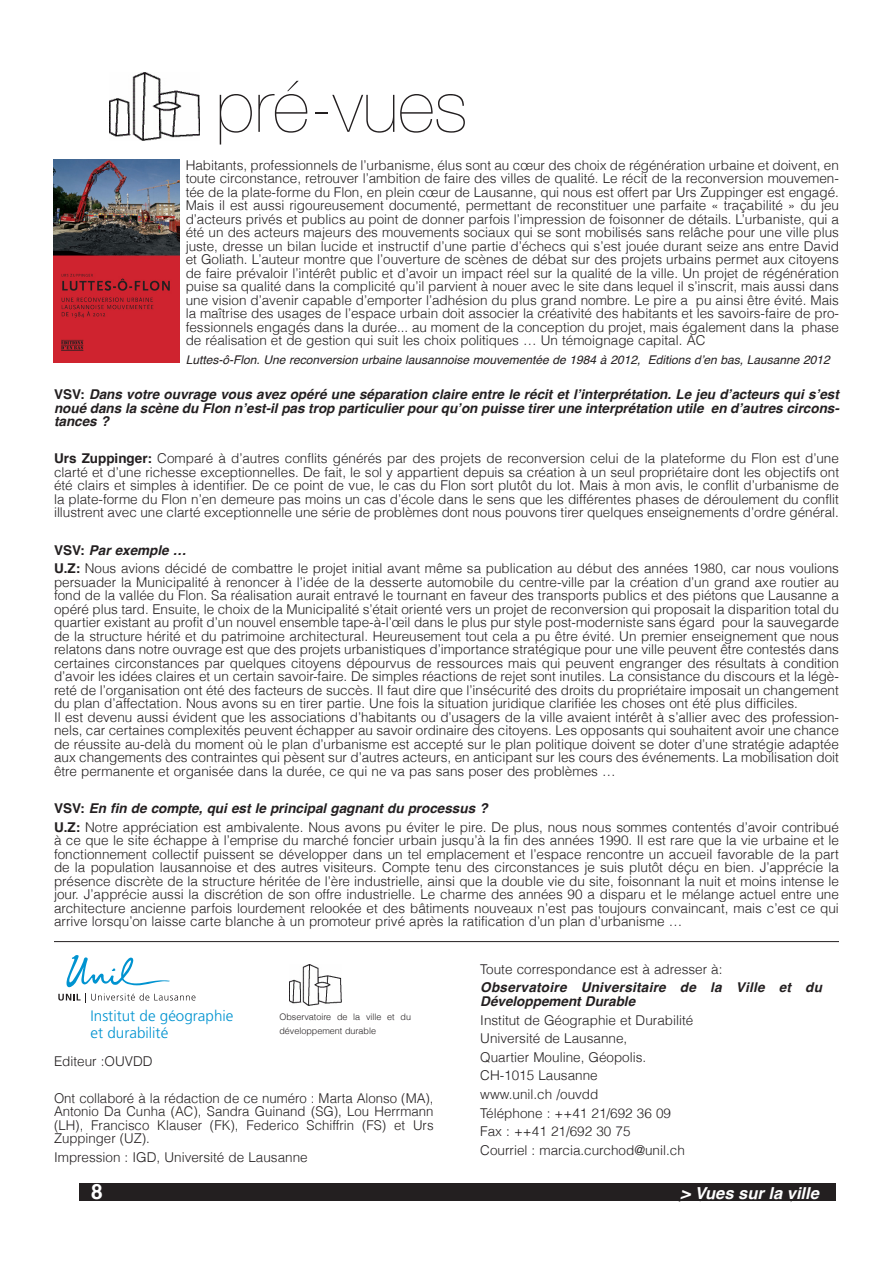
<style>
.page{position:relative;width:893px;height:1263px;background:#fff}
.page>*{position:absolute;margin:0;border:0;box-sizing:border-box;transform-origin:0 0}
.t1{font:200 72px "Helvetica Neue";color:#231f20}
.t2{font:700 21px "Helvetica";color:#fff}
.t3{font:italic 700 16.5px "Helvetica";color:#fff}
.t4{font:300 15.15px/17.2px "Frutiger LT Std";color:#0093d0}
.Normal_e{font:300 13.5px/13.5px "Helvetica";color:#231f20;text-align:justify}
.Normal_e-2{font:italic 700 13.5px/13.5px "Helvetica";color:#231f20;text-align:justify}
.Normal_e-3{font:italic 700 13.5px/13.5px "Helvetica";letter-spacing:.02em;color:#231f20}
.Normal_e-4{font:italic 12px "Helvetica";color:#231f20}
.Normal_e-5{font:300 9px/13.5px "Helvetica";color:#231f20}
.s1{font-style:normal}
.s2{font-weight:700}
</style>
<div class="page">
<img style="left:109px;top:73px;width:91px;height:68px">
<div style="left:79px;top:1184px;width:757px;height:17px;background:#231f20"></div>
<svg style="left:677px;top:1183px;width:146px;height:20px"></svg>
<img style="left:289px;top:965px;width:53px;height:40px">
<img style="left:54px;top:160px;width:126px;height:203px">
<hr style="left:54px;top:941px;width:785px;height:1px;background:#231f20">
<svg style="left:58px;top:941px;width:138px;height:62px"></svg>
<p class="t1" style="left:216px;top:50px;width:253px">pré-vues</p>
<p class="Normal_e" style="left:186px;top:157px;width:655px">Habitants, professionnels de l’urbanisme, élus sont au cœur des choix de régénération urbaine et doivent, en toute circonstance, retrouver l’ambition de faire des villes de qualité. Le récit de la reconversion mouvemen&shy;tée de la plate-forme du Flon, en plein cœur de Lausanne, qui nous est offert par Urs Zuppinger est engagé.<br>Mais il est aussi rigoureusement documenté, permettant de reconstituer une parfaite « traçabilité » du jeu d’acteurs privés et publics au point de donner parfois l’impression de foisonner de détails. L’urbaniste, qui a été un des acteurs majeurs des mouvements sociaux qui se sont mobilisés sans relâche pour une ville plus juste, dresse un bilan lucide et instructif d’une partie d’échecs qui s’est jouée durant seize ans entre David et Goliath. L’auteur montre que l’ouverture de scènes de débat sur des projets urbains permet aux citoyens de faire prévaloir l’intérêt public et d’avoir un impact réel sur la qualité de la ville. Un projet de régénération puise sa qualité dans la complicité qu’il parvient à nouer avec le site dans lequel il s’inscrit, mais aussi dans une vision d’avenir capable d’emporter l’adhésion du plus grand nombre. Le pire a pu ainsi être évité. Mais la maîtrise des usages de l’espace urbain doit associer la créativité des habitants et les savoirs-faire de pro&shy;fessionnels engagés dans la durée... au moment de la conception du projet, mais également dans la phase de réalisation et de gestion qui suit les choix politiques … Un témoignage capital. AC</p>
<p class="Normal_e-4" style="left:186px;top:350px;width:646px">Luttes-ô-Flon. Une reconversion urbaine lausannoise mouvementée de 1984 à 2012, Editions d’en bas, Lausanne 2012</p>
<p class="Normal_e-2" style="left:54px;top:388px;width:786px"><span class="s1">VSV:</span> Dans votre ouvrage vous avez opéré une séparation claire entre le récit et l’interprétation. Le jeu d’acteurs qui s’est noué dans la scène du Flon n’est-il pas trop particulier pour qu’on puisse tirer une interprétation utile en d’autres circons&shy;tances ?</p>
<p class="Normal_e" style="left:54px;top:451px;width:787px"><span class="s2">Urs Zuppinger:</span> Comparé à d’autres conflits générés par des projets de reconversion celui de la plateforme du Flon est d’une clarté et d’une richesse exceptionnelles. De fait, le sol y appartient depuis sa création à un seul propriétaire dont les objectifs ont été clairs et simples à identifier. De ce point de vue, le cas du Flon sort plutôt du lot. Mais à mon avis, le conflit d’urbanisme de la plate-forme du Flon n’en demeure pas moins un cas d’école dans le sens que les différentes phases de déroulement du conflit illustrent avec une clarté exceptionnelle une série de problèmes dont nous pouvons tirer quelques enseignements d’ordre général.</p>
<p class="Normal_e-2" style="left:54px;top:543px;width:134px"><span class="s1">VSV:</span> Par exemple …</p>
<p class="Normal_e" style="left:54px;top:561px;width:786px"><span class="s2">U.Z:</span> Nous avions décidé de combattre le projet initial avant même sa publication au début des années 1980, car nous voulions persuader la Municipalité à renoncer à l’idée de la desserte automobile du centre-ville par la création d’un grand axe routier au fond de la vallée du Flon. Sa réalisation aurait entravé le tournant en faveur des transports publics et des piétons que Lausanne a opéré plus tard. Ensuite, le choix de la Municipalité s’était orienté vers un projet de reconversion qui proposait la disparition total du quartier existant au profit d’un nouvel ensemble tape-à-l’œil dans le plus pur style post-moderniste sans égard pour la sauvegarde de la structure hérité et du patrimoine architectural. Heureusement tout cela a pu être évité. Un premier enseignement que nous relatons dans notre ouvrage est que des projets urbanistiques d’importance stratégique pour une ville peuvent être contestés dans certaines circonstances par quelques citoyens dépourvus de ressources mais qui peuvent engranger des résultats à condition d’avoir les idées claires et un certain savoir-faire. De simples réactions de rejet sont inutiles. La consistance du discours et la légè&shy;reté de l’organisation ont été des facteurs de succès. Il faut dire que l’insécurité des droits du propriétaire imposait un changement du plan d’affectation. Nous avons su en tirer partie. Une fois la situation juridique clarifiée les choses ont été plus difficiles.</p>
<p class="Normal_e" style="left:54px;top:710px;width:786px">Il est devenu aussi évident que les associations d’habitants ou d’usagers de la ville avaient intérêt à s’allier avec des profession&shy;nels, car certaines complexités peuvent échapper au savoir ordinaire des citoyens. Les opposants qui souhaitent avoir une chance de réussite au-delà du moment où le plan d’urbanisme est accepté sur le plan politique doivent se doter d’une stratégie adaptée aux changements des contraintes qui pèsent sur d’autres acteurs, en anticipant sur les cours des événements. La mobilisation doit être permanente et organisée dans la durée, ce qui ne va pas sans poser des problèmes …</p>
<p class="Normal_e-2" style="left:54px;top:801px;width:435px"><span class="s1">VSV:</span> En fin de compte, qui est le principal gagnant du processus ?</p>
<p class="Normal_e" style="left:54px;top:819px;width:787px"><span class="s2">U.Z:</span> Notre appréciation est ambivalente. Nous avons pu éviter le pire. De plus, nous nous sommes contentés d’avoir contribué à ce que le site échappe à l’emprise du marché foncier urbain jusqu’à la fin des années 1990. Il est rare que la vie urbaine et le fonctionnement collectif puissent se développer dans un tel emplacement et l’espace rencontre un accueil favorable de la part de la population lausannoise et des autres visiteurs. Compte tenu des circonstances je suis plutôt déçu en bien. J’apprécie la présence discrète de la structure héritée de l’ère industrielle, ainsi que la double vie du site, foisonnant la nuit et moins intense le jour. J’apprécie aussi la discrétion de son offre industrielle. Le charme des années 90 a disparu et le mélange actuel entre une architecture ancienne parfois lourdement relookée et des bâtiments nouveaux n’est pas toujours convaincant, mais c’est ce qui arrive lorsqu’on laisse carte blanche à un promoteur privé après la ratification d’un plan d’urbanisme …</p>
<p class="t4" style="left:91px;top:1007px;width:144px">Institut de géographie et durabilité</p>
<p class="Normal_e-5" style="left:279px;top:1010px;width:133px">Observatoire de la ville et du développement durable</p>
<p class="Normal_e" style="left:54px;top:1053px;width:100px">Editeur :OUVDD</p>
<p class="Normal_e" style="left:54px;top:1090px;width:381px">Ont collaboré à la rédaction de ce numéro : Marta Alonso (MA), Antonio Da Cunha (AC), Sandra Guinand (SG), Lou Herrmann (LH), Francisco Klauser (FK), Federico Schiffrin (FS) et Urs Zuppinger (UZ).</p>
<p class="Normal_e" style="left:54px;top:1150px;width:255px">Impression : IGD, Université de Lausanne</p>
<p class="Normal_e" style="left:480px;top:962px;width:244px">Toute correspondance est à adresser à:</p>
<p class="Normal_e-3" style="left:480px;top:981px;width:343px">Observatoire Universitaire de la Ville et du<br>Développement Durable</p>
<p class="Normal_e" style="left:480px;top:1012px;width:215px">Institut de Géographie et Durabilité</p>
<p class="Normal_e" style="left:480px;top:1031px;width:149px">Université de Lausanne,</p>
<p class="Normal_e" style="left:480px;top:1049px;width:168px">Quartier Mouline, Géopolis.</p>
<p class="Normal_e" style="left:480px;top:1068px;width:119px">CH-1015 Lausanne</p>
<p class="Normal_e" style="left:480px;top:1087px;width:120px">www.unil.ch /ouvdd</p>
<p class="Normal_e" style="left:480px;top:1105px;width:192px">Téléphone : ++41 21/692 36 09</p>
<p class="Normal_e" style="left:480px;top:1124px;width:152px">Fax : ++41 21/692 30 75</p>
<p class="Normal_e" style="left:480px;top:1142px;width:206px">Courriel : marcia.curchod@unil.ch</p>
<p class="t2" style="left:91px;top:1175px;width:13px">8</p>
<p class="t3" style="left:681px;top:1180px;width:140px">&gt; Vues sur la ville</p>
</div>
